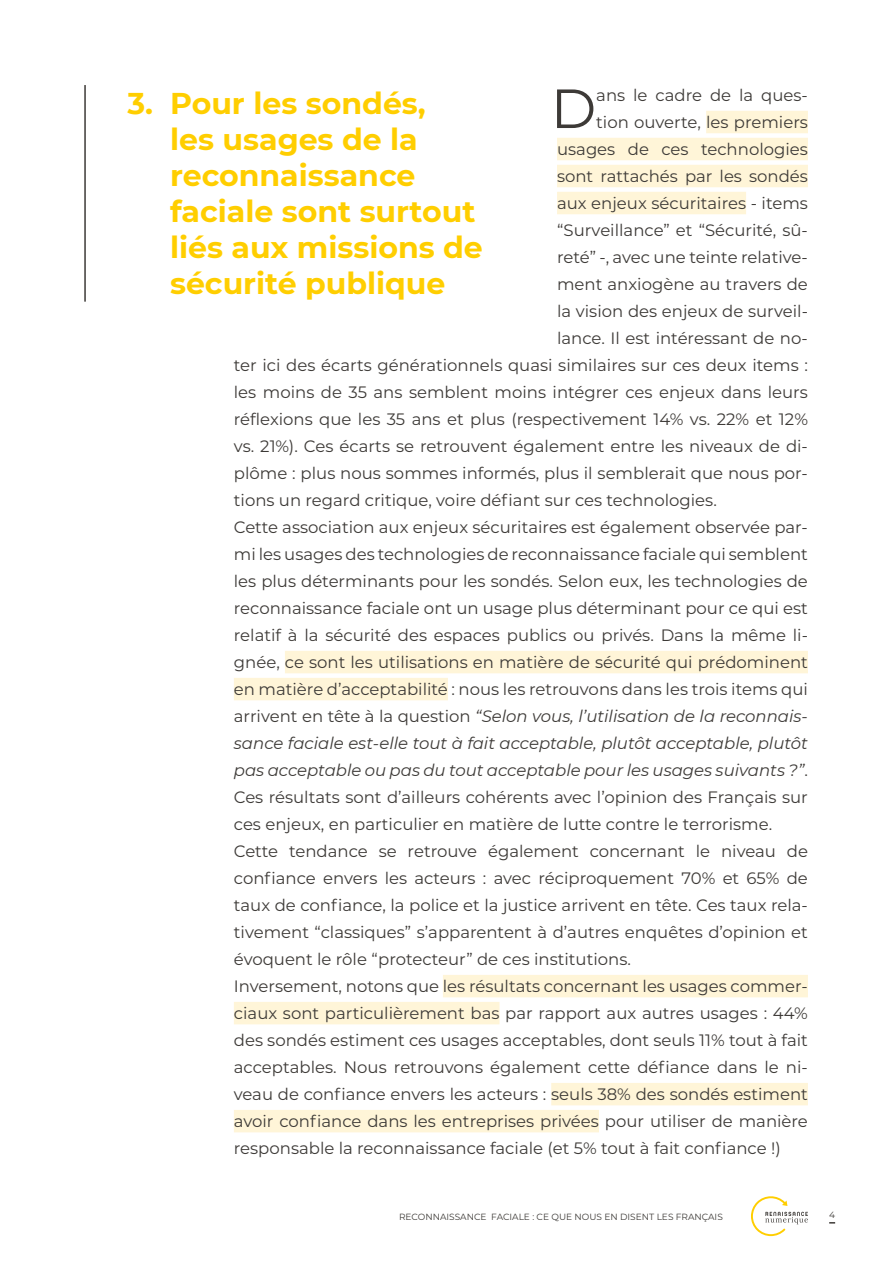
<style>
.page{position:relative;width:893px;height:1263px;background:#fff}
.page>*{position:absolute;margin:0;border:0;box-sizing:border-box;transform-origin:0 0}
.t1{font:55.05px "Montserrat";color:#3d3a37}
.t2{font:700 30px/36px "Montserrat";color:#ffce00}
.t3{font:16.5px "Montserrat";color:#3d3a37}
.t4{font:italic 16.5px "Montserrat";color:#3d3a37}
.t5{font:9px "Montserrat";color:#3d3a37}
.s1{font-style:normal}
</style>
<div class="page">
<svg style="left:751px;top:1196px;width:57px;height:40px"></svg>
<div style="left:706px;top:111px;width:102px;height:22px;background:#fff5d8"></div>
<div style="left:557px;top:138px;width:251px;height:22px;background:#fff5d8"></div>
<div style="left:557px;top:165px;width:251px;height:22px;background:#fff5d8"></div>
<div style="left:557px;top:192px;width:189px;height:22px;background:#fff5d8"></div>
<div style="left:285px;top:651px;width:523px;height:22px;background:#fff5d8"></div>
<div style="left:234px;top:678px;width:214px;height:22px;background:#fff5d8"></div>
<div style="left:443px;top:975px;width:365px;height:22px;background:#fff5d8"></div>
<div style="left:234px;top:1002px;width:265px;height:22px;background:#fff5d8"></div>
<div style="left:551px;top:1083px;width:257px;height:22px;background:#fff5d8"></div>
<div style="left:234px;top:1110px;width:365px;height:22px;background:#fff5d8"></div>
<hr style="left:84px;top:85px;width:2px;height:217px;background:#3d3a37">
<h1 class="t1" style="left:551px;top:71px;width:47px">D</h1>
<p class="t3" style="left:596px;top:84px;width:213px">ans le cadre de la ques-</p>
<h2 class="t2" style="left:170px;top:84px;width:314px;text-indent:-43px">3. Pour les sondés,<br>les usages de la reconnaissance faciale sont surtout liés aux missions de sécurité publique</h2>
<p class="t3" style="left:596px;top:111px;width:213px">tion ouverte, les premiers</p>
<p class="t3" style="left:557px;top:138px;width:252px">usages de ces technologies</p>
<p class="t3" style="left:557px;top:165px;width:252px">sont rattachés par les sondés</p>
<p class="t3" style="left:557px;top:192px;width:252px">aux enjeux sécuritaires - items</p>
<p class="t3" style="left:557px;top:219px;width:252px">“Surveillance” et “Sécurité, sû-</p>
<p class="t3" style="left:557px;top:246px;width:252px">reté” -, avec une teinte relative-</p>
<p class="t3" style="left:557px;top:273px;width:252px">ment anxiogène au travers de</p>
<p class="t3" style="left:557px;top:300px;width:252px">la vision des enjeux de surveil-</p>
<p class="t3" style="left:557px;top:327px;width:252px">lance. Il est intéressant de no-</p>
<p class="t3" style="left:234px;top:354px;width:575px">ter ici des écarts générationnels quasi similaires sur ces deux items :</p>
<p class="t3" style="left:234px;top:381px;width:575px">les moins de 35 ans semblent moins intégrer ces enjeux dans leurs</p>
<p class="t3" style="left:234px;top:408px;width:576px">réflexions que les 35 ans et plus (respectivement 14% vs. 22% et 12%</p>
<p class="t3" style="left:234px;top:435px;width:576px">vs. 21%). Ces écarts se retrouvent également entre les niveaux de di-</p>
<p class="t3" style="left:234px;top:462px;width:576px">plôme : plus nous sommes informés, plus il semblerait que nous por-</p>
<p class="t3" style="left:234px;top:489px;width:484px">tions un regard critique, voire défiant sur ces technologies.</p>
<p class="t3" style="left:234px;top:516px;width:576px">Cette association aux enjeux sécuritaires est également observée par-</p>
<p class="t3" style="left:234px;top:543px;width:575px">mi les usages des technologies de reconnaissance faciale qui semblent</p>
<p class="t3" style="left:234px;top:570px;width:575px">les plus déterminants pour les sondés. Selon eux, les technologies de</p>
<p class="t3" style="left:234px;top:597px;width:576px">reconnaissance faciale ont un usage plus déterminant pour ce qui est</p>
<p class="t3" style="left:234px;top:624px;width:576px">relatif à la sécurité des espaces publics ou privés. Dans la même li-</p>
<p class="t3" style="left:234px;top:651px;width:575px">gnée, ce sont les utilisations en matière de sécurité qui prédominent</p>
<p class="t3" style="left:234px;top:678px;width:576px">en matière d’acceptabilité : nous les retrouvons dans les trois items qui</p>
<p class="t4" style="left:234px;top:705px;width:575px"><span class="s1">arrivent en tête à la question</span> “Selon vous, l’utilisation de la reconnais-</p>
<p class="t4" style="left:234px;top:732px;width:575px">sance faciale est-elle tout à fait acceptable, plutôt acceptable, plutôt</p>
<p class="t4" style="left:234px;top:759px;width:576px">pas acceptable ou pas du tout acceptable pour les usages suivants ?”<span class="s1">.</span></p>
<p class="t3" style="left:234px;top:786px;width:575px">Ces résultats sont d’ailleurs cohérents avec l’opinion des Français sur</p>
<p class="t3" style="left:234px;top:813px;width:540px">ces enjeux, en particulier en matière de lutte contre le terrorisme.</p>
<p class="t3" style="left:234px;top:840px;width:576px">Cette tendance se retrouve également concernant le niveau de</p>
<p class="t3" style="left:234px;top:867px;width:575px">confiance envers les acteurs : avec réciproquement 70% et 65% de</p>
<p class="t3" style="left:234px;top:894px;width:576px">taux de confiance, la police et la justice arrivent en tête. Ces taux rela-</p>
<p class="t3" style="left:234px;top:921px;width:576px">tivement “classiques” s’apparentent à d’autres enquêtes d’opinion et</p>
<p class="t3" style="left:234px;top:948px;width:399px">évoquent le rôle “protecteur” de ces institutions.</p>
<p class="t3" style="left:234px;top:975px;width:576px">Inversement, notons que les résultats concernant les usages commer-</p>
<p class="t3" style="left:234px;top:1002px;width:576px">ciaux sont particulièrement bas par rapport aux autres usages : 44%</p>
<p class="t3" style="left:234px;top:1029px;width:576px">des sondés estiment ces usages acceptables, dont seuls 11% tout à fait</p>
<p class="t3" style="left:234px;top:1056px;width:575px">acceptables. Nous retrouvons également cette défiance dans le ni-</p>
<p class="t3" style="left:234px;top:1083px;width:575px">veau de confiance envers les acteurs : seuls 38% des sondés estiment</p>
<p class="t3" style="left:234px;top:1110px;width:576px">avoir confiance dans les entreprises privées pour utiliser de manière</p>
<p class="t3" style="left:234px;top:1137px;width:548px">responsable la reconnaissance faciale (et 5% tout à fait confiance !)</p>
<p class="t5" style="left:399px;top:1211px;width:325px">RECONNAISSANCE FACIALE : CE QUE NOUS EN DISENT LES FRANÇAIS</p>
<p class="t5" style="left:829px;top:1209px;width:7px">4</p>
</div>
